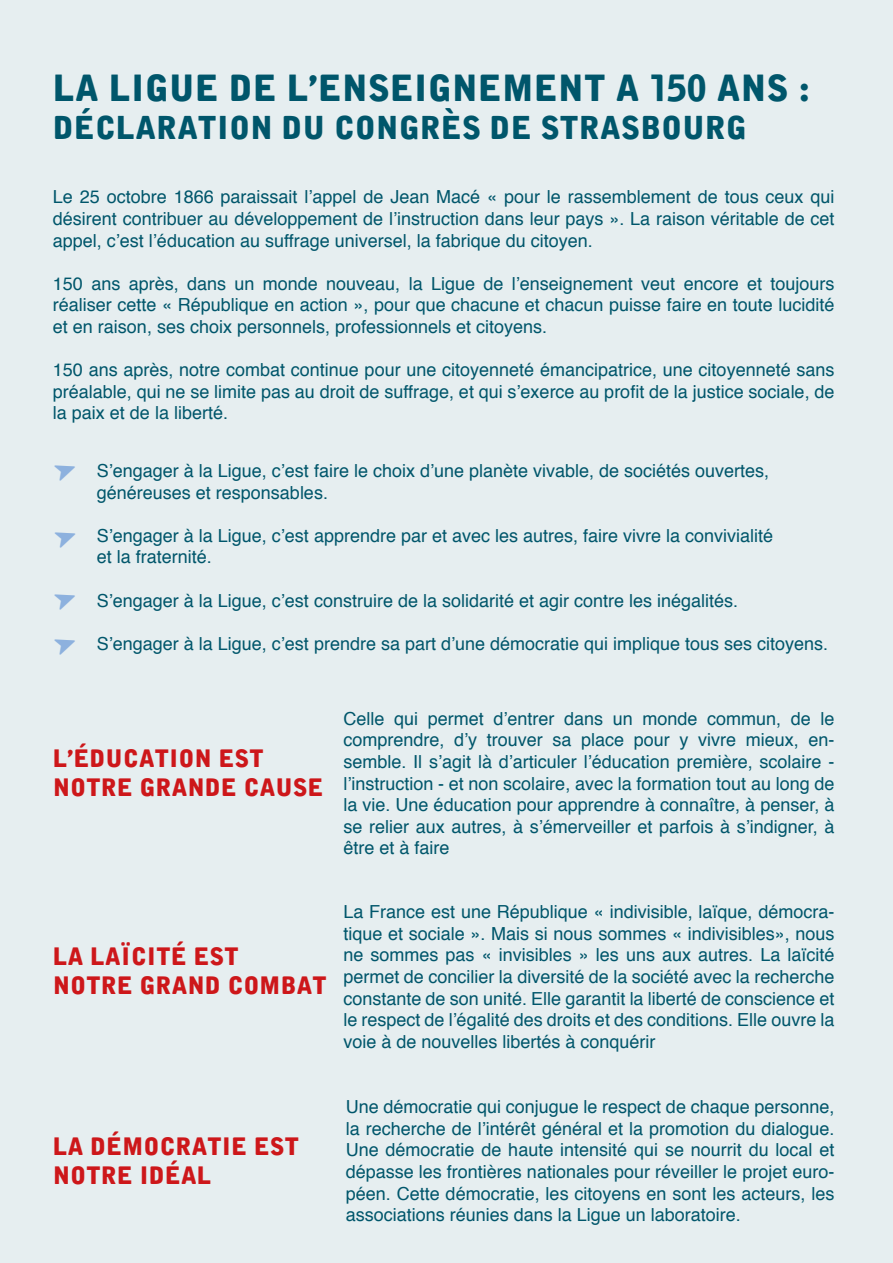
<style>
.page{position:relative;width:893px;height:1263px;background:#e6eef0}
.page>*{position:absolute;margin:0;border:0;box-sizing:border-box;transform-origin:0 0}
.t1{font:36px "Alpha Ligue";color:#00566b}
.t2{font:31.5px "Alpha Ligue";color:#00566b}
.t3{font:24px/28.8px "Alpha Ligue";color:#cd171a}
.t4{font:18px/21.6px "Helvetica";color:#00566b;text-align:justify}
</style>
<div class="page">
<h1 class="t1" style="left:53px;top:65px;width:759px">LA LIGUE DE L’ENSEIGNEMENT A 150 ANS :</h1>
<h2 class="t2" style="left:53px;top:108px;width:695px">DÉCLARATION DU CONGRÈS DE STRASBOURG</h2>
<p class="t4" style="left:53px;top:187px;width:783px">Le 25 octobre 1866 paraissait l’appel de Jean Macé « pour le rassemblement de tous ceux qui désirent contribuer au développement de l’instruction dans leur pays ». La raison véritable de cet appel, c’est l’éducation au suffrage universel, la fabrique du citoyen.</p>
<p class="t4" style="left:53px;top:273px;width:783px">150 ans après, dans un monde nouveau, la Ligue de l’enseignement veut encore et toujours réaliser cette « République en action », pour que chacune et chacun puisse faire en toute lucidité et en raison, ses choix personnels, professionnels et citoyens.</p>
<p class="t4" style="left:53px;top:360px;width:783px">150 ans après, notre combat continue pour une citoyenneté émancipatrice, une citoyenneté sans préalable, qui ne se limite pas au droit de suffrage, et qui s’exerce au profit de la justice sociale, de la paix et de la liberté.</p>
<p class="t4" style="left:97px;top:460px;width:674px">S’engager à la Ligue, c’est faire le choix d’une planète vivable, de sociétés ouvertes, généreuses et responsables.</p>
<p class="t4" style="left:97px;top:525px;width:678px">S’engager à la Ligue, c’est apprendre par et avec les autres, faire vivre la convivialité et la fraternité.</p>
<p class="t4" style="left:97px;top:590px;width:643px">S’engager à la Ligue, c’est construire de la solidarité et agir contre les inégalités.</p>
<p class="t4" style="left:97px;top:633px;width:733px">S’engager à la Ligue, c’est prendre sa part d’une démocratie qui implique tous ses citoyens.</p>
<h3 class="t3" style="left:53px;top:744px;width:272px">L’ÉDUCATION EST<br>NOTRE GRANDE CAUSE</h3>
<p class="t4" style="left:343px;top:708px;width:493px">Celle qui permet d’entrer dans un monde commun, de le comprendre, d’y trouver sa place pour y vivre mieux, en&shy;semble. Il s’agit là d’articuler l’éducation première, scolaire - l’instruction - et non scolaire, avec la formation tout au long de la vie. Une éducation pour apprendre à connaître, à penser, à se relier aux autres, à s’émerveiller et parfois à s’indigner, à être et à faire</p>
<h3 class="t3" style="left:53px;top:942px;width:275px">LA LAÏCITÉ EST<br>NOTRE GRAND COMBAT</h3>
<p class="t4" style="left:343px;top:902px;width:493px">La France est une République « indivisible, laïque, démocra&shy;tique et sociale ». Mais si nous sommes « indivisibles», nous ne sommes pas « invisibles » les uns aux autres. La laïcité permet de concilier la diversité de la société avec la recherche constante de son unité. Elle garantit la liberté de conscience et le respect de l’égalité des droits et des conditions. Elle ouvre la voie à de nouvelles libertés à conquérir</p>
<h3 class="t3" style="left:53px;top:1132px;width:248px">LA DÉMOCRATIE EST<br>NOTRE IDÉAL</h3>
<p class="t4" style="left:346px;top:1096px;width:490px">Une démocratie qui conjugue le respect de chaque personne, la recherche de l’intérêt général et la promotion du dialogue.<br>Une démocratie de haute intensité qui se nourrit du local et dépasse les frontières nationales pour réveiller le projet euro&shy;péen. Cette démocratie, les citoyens en sont les acteurs, les associations réunies dans la Ligue un laboratoire.</p>
</div>
